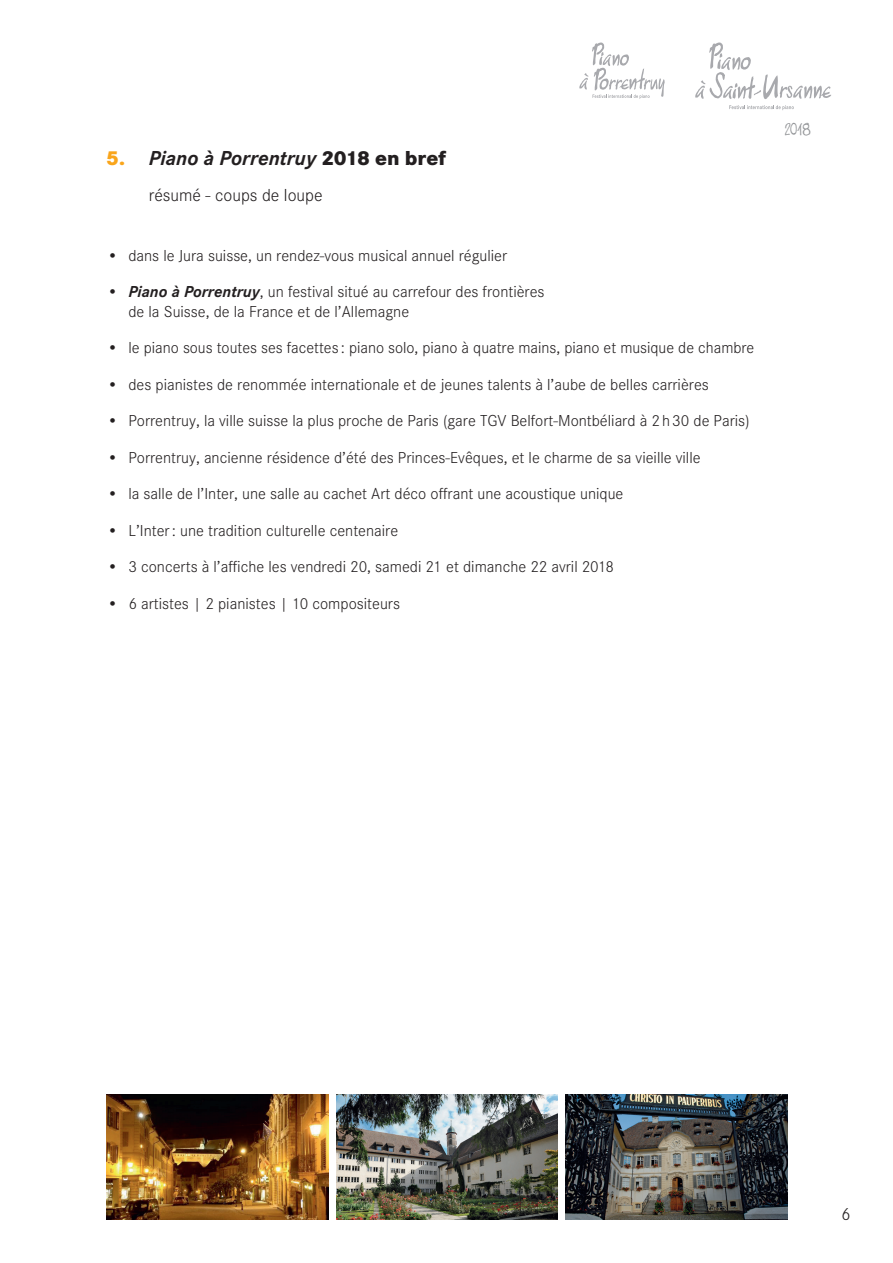
<style>
.page{position:relative;width:893px;height:1263px;background:#fff}
.page>*{position:absolute;margin:0;border:0;box-sizing:border-box;transform-origin:0 0}
.t1{font:italic 700 21px "Corporate S";color:#231f20}
.t2{font:300 18px "Corporate S";color:#231f20}
.t3{font:300 16.5px/19.5px "Corporate S";color:#231f20}
.t4{font:500 15.75px "Ebbu Script";color:#939598}
.s1{font-weight:800;font-style:normal;color:#f9a51b}
.s2{font-weight:800;font-style:normal}
.s3{font-weight:700;font-style:italic}
.s4{font-weight:700;font-size:14.4px}
</style>
<div class="page">
<svg style="left:695px;top:43px;width:136px;height:56px"></svg>
<svg style="left:729px;top:105px;width:65px;height:5px"></svg>
<svg style="left:579px;top:43px;width:86px;height:56px"></svg>
<img style="left:336px;top:1095px;width:222px;height:124px">
<img style="left:566px;top:1095px;width:221px;height:124px">
<img style="left:107px;top:1095px;width:221px;height:124px">
<p class="t1" style="left:106px;top:146px;width:341px"><span class="s1">5.</span> Piano à Porrentruy <span class="s2">2018 en bref</span></p>
<p class="t2" style="left:149px;top:185px;width:175px">résumé - coups de loupe</p>
<p class="t3" style="left:107px;top:246px;width:401px">• dans le Jura suisse, un rendez-vous musical annuel régulier</p>
<p class="t3" style="left:128px;top:282px;width:418px;text-indent:-21px">• <span class="s3">Piano à Porrentruy</span>, un festival situé au carrefour des frontières de la Suisse, de la France et de l’Allemagne</p>
<p class="t3" style="left:107px;top:338px;width:649px">• le piano sous toutes ses facettes : piano solo, piano à quatre mains, piano et musique de chambre</p>
<p class="t3" style="left:107px;top:375px;width:603px">• des pianistes de renommée internationale et de jeunes talents à l’aube de belles carrières</p>
<p class="t3" style="left:107px;top:411px;width:644px">• Porrentruy, la ville suisse la plus proche de Paris (gare TGV Belfort-Montbéliard à 2h30 de Paris)</p>
<p class="t3" style="left:107px;top:448px;width:595px">• Porrentruy, ancienne résidence d’été des Princes-Evêques, et le charme de sa vieille ville</p>
<p class="t3" style="left:107px;top:484px;width:518px">• la salle de l’Inter, une salle au cachet Art déco offrant une acoustique unique</p>
<p class="t3" style="left:107px;top:521px;width:293px">• L’Inter: une tradition culturelle centenaire</p>
<p class="t3" style="left:107px;top:557px;width:508px">• 3 concerts à l’affiche les vendredi 20, samedi 21 et dimanche 22 avril 2018</p>
<p class="t3" style="left:107px;top:594px;width:294px">• 6 artistes | 2 pianistes | 10 compositeurs</p>
<p class="t4" style="left:784px;top:120px;width:28px">2<span class="s4">O</span>18</p>
<p class="t2" style="left:841px;top:1204px;width:11px">6</p>
</div>
